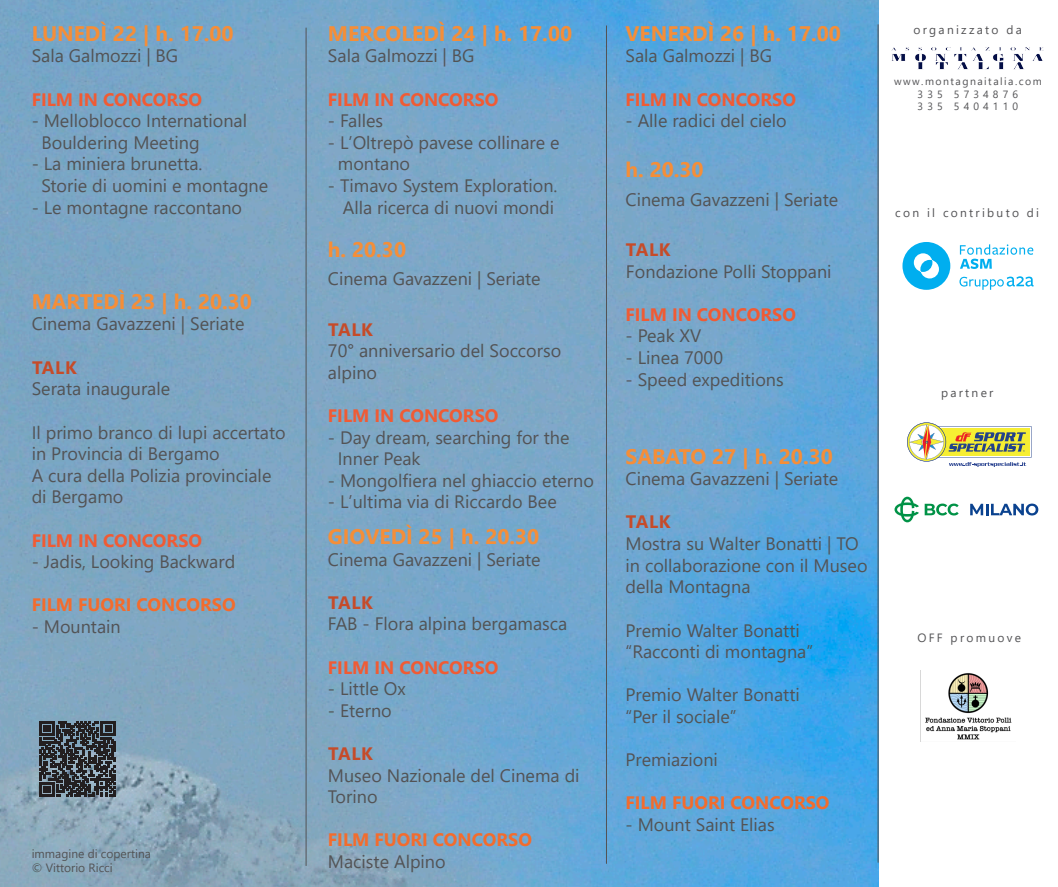
<style>
.page{position:relative;width:1058px;height:887px;background:#fff}
.page>*{position:absolute;margin:0;border:0;box-sizing:border-box;transform-origin:0 0}
.t1{font:700 21px "Segoe UI";color:#f58e38}
.t2{font:18px/21.6px "Segoe UI";color:#535355}
.t3{font:700 18px "Segoe UI";color:#f05b34}
.t4{font:700 18px "Segoe UI";color:#f36c2d}
.t5{font:700 18px "Segoe UI";letter-spacing:.035em;color:#c64b29}
.t6{font:12px "Segoe UI";letter-spacing:.19em;color:#535355}
.t7{font:12px "Segoe UI";color:#535355}
.t8{font:10.5px "Segoe UI";letter-spacing:.14em;color:#535355}
.t9{font:10.5px "Segoe UI";letter-spacing:.39em;color:#535355}
</style>
<div class="page">
<img style="left:0;top:0;width:878px;height:886px">
<img style="left:891px;top:47px;width:153px;height:23px">
<svg style="left:40px;top:721px;width:75px;height:75px;background:#40464c"></svg>
<hr style="left:306px;top:28px;width:1px;height:837px;background:#535355">
<hr style="left:606px;top:26px;width:1px;height:837px;background:#535355">
<hr style="left:877px;top:24px;width:1px;height:838px;background:#535355">
<svg style="left:902px;top:242px;width:131px;height:48px"></svg>
<svg style="left:907px;top:422px;width:124px;height:45px"></svg>
<svg style="left:894px;top:496px;width:64px;height:26px"></svg>
<svg style="left:970px;top:503px;width:68px;height:12px"></svg>
<img style="left:920px;top:670px;width:92px;height:71px">
<p class="t1" style="left:32px;top:14px;width:203px">LUNEDÌ 22 | h. 17.00</p>
<p class="t2" style="left:32px;top:44px;width:148px">Sala Galmozzi | BG</p>
<p class="t3" style="left:32px;top:82px;width:172px">FILM IN CONCORSO</p>
<p class="t2" style="left:32px;top:108px;width:217px">- Melloblocco International</p>
<p class="t2" style="left:42px;top:130px;width:160px">Bouldering Meeting</p>
<p class="t2" style="left:32px;top:152px;width:172px">- La miniera brunetta.</p>
<p class="t2" style="left:42px;top:173px;width:228px">Storie di uomini e montagne</p>
<p class="t2" style="left:32px;top:195px;width:212px">- Le montagne raccontano</p>
<p class="t1" style="left:32px;top:281px;width:222px">MARTEDÌ 23 | h. 20.30</p>
<p class="t2" style="left:32px;top:311px;width:214px">Cinema Gavazzeni | Seriate</p>
<p class="t5" style="left:32px;top:350px;width:46px">TALK</p>
<p class="t2" style="left:32px;top:376px;width:140px">Serata inaugurale</p>
<p class="t2" style="left:32px;top:419px;width:255px">Il primo branco di lupi accertato</p>
<p class="t2" style="left:32px;top:441px;width:189px">in Provincia di Bergamo</p>
<p class="t2" style="left:32px;top:463px;width:241px">A cura della Polizia provinciale</p>
<p class="t2" style="left:32px;top:484px;width:93px">di Bergamo</p>
<p class="t3" style="left:32px;top:523px;width:172px">FILM IN CONCORSO</p>
<p class="t2" style="left:32px;top:549px;width:205px">- Jadis, Looking Backward</p>
<p class="t4" style="left:32px;top:588px;width:205px">FILM FUORI CONCORSO</p>
<p class="t2" style="left:32px;top:614px;width:91px">- Mountain</p>
<p class="t7" style="left:32px;top:842px;width:121px">immagine di copertina</p>
<p class="t7" style="left:32px;top:856px;width:82px">© Vittorio Ricci</p>
<p class="t1" style="left:328px;top:14px;width:246px">MERCOLEDÌ 24 | h. 17.00</p>
<p class="t2" style="left:328px;top:44px;width:148px">Sala Galmozzi | BG</p>
<p class="t3" style="left:328px;top:82px;width:172px">FILM IN CONCORSO</p>
<p class="t2" style="left:328px;top:108px;width:57px">- Falles</p>
<p class="t2" style="left:328px;top:130px;width:233px">- L’Oltrepò pavese collinare e</p>
<p class="t2" style="left:338px;top:152px;width:74px">montano</p>
<p class="t2" style="left:328px;top:173px;width:231px">- Timavo System Exploration.</p>
<p class="t2" style="left:343px;top:195px;width:213px">Alla ricerca di nuovi mondi</p>
<p class="t1" style="left:328px;top:230px;width:80px">h. 20.30</p>
<p class="t2" style="left:328px;top:267px;width:214px">Cinema Gavazzeni | Seriate</p>
<p class="t5" style="left:328px;top:312px;width:46px">TALK</p>
<p class="t2" style="left:328px;top:338px;width:235px">70° anniversario del Soccorso alpino</p>
<p class="t3" style="left:328px;top:398px;width:172px">FILM IN CONCORSO</p>
<p class="t2" style="left:328px;top:425px;width:243px">- Day dream, searching for the</p>
<p class="t2" style="left:338px;top:446px;width:84px">Inner Peak</p>
<p class="t2" style="left:328px;top:468px;width:267px">- Mongolfiera nel ghiaccio eterno</p>
<p class="t2" style="left:328px;top:489px;width:230px">- L’ultima via di Riccardo Bee</p>
<p class="t1" style="left:328px;top:516px;width:213px">GIOVEDÌ 25 | h. 20.30</p>
<p class="t2" style="left:328px;top:546px;width:214px">Cinema Gavazzeni | Seriate</p>
<p class="t5" style="left:328px;top:585px;width:46px">TALK</p>
<p class="t2" style="left:328px;top:611px;width:241px">FAB - Flora alpina bergamasca</p>
<p class="t3" style="left:328px;top:650px;width:172px">FILM IN CONCORSO</p>
<p class="t2" style="left:328px;top:676px;width:79px">- Little Ox</p>
<p class="t2" style="left:328px;top:698px;width:65px">- Eterno</p>
<p class="t5" style="left:328px;top:736px;width:46px">TALK</p>
<p class="t2" style="left:328px;top:762px;width:253px">Museo Nazionale del Cinema di<br>Torino</p>
<p class="t4" style="left:328px;top:823px;width:205px">FILM FUORI CONCORSO</p>
<p class="t2" style="left:328px;top:849px;width:119px">Maciste Alpino</p>
<p class="t1" style="left:625px;top:14px;width:217px">VENERDÌ 26 | h. 17.00</p>
<p class="t2" style="left:625px;top:44px;width:148px">Sala Galmozzi | BG</p>
<p class="t3" style="left:625px;top:82px;width:172px">FILM IN CONCORSO</p>
<p class="t2" style="left:625px;top:108px;width:163px">- Alle radici del cielo</p>
<p class="t1" style="left:625px;top:150px;width:80px">h. 20.30</p>
<p class="t2" style="left:625px;top:187px;width:214px">Cinema Gavazzeni | Seriate</p>
<p class="t5" style="left:626px;top:233px;width:46px">TALK</p>
<p class="t2" style="left:626px;top:259px;width:207px">Fondazione Polli Stoppani</p>
<p class="t3" style="left:625px;top:297px;width:172px">FILM IN CONCORSO</p>
<p class="t2" style="left:625px;top:324px;width:77px">- Peak XV</p>
<p class="t2" style="left:625px;top:345px;width:99px">- Linea 7000</p>
<p class="t2" style="left:625px;top:367px;width:160px">- Speed expeditions</p>
<p class="t1" style="left:625px;top:436px;width:209px">SABATO 27 | h. 20.30</p>
<p class="t2" style="left:625px;top:466px;width:214px">Cinema Gavazzeni | Seriate</p>
<p class="t5" style="left:626px;top:505px;width:46px">TALK</p>
<p class="t2" style="left:625px;top:531px;width:234px">Mostra su Walter Bonatti | TO</p>
<p class="t2" style="left:625px;top:553px;width:243px">in collaborazione con il Museo</p>
<p class="t2" style="left:625px;top:574px;width:126px">della Montagna</p>
<p class="t2" style="left:625px;top:617px;width:176px">Premio Walter Bonatti</p>
<p class="t2" style="left:625px;top:639px;width:189px">“Racconti di montagna”</p>
<p class="t2" style="left:625px;top:682px;width:176px">Premio Walter Bonatti</p>
<p class="t2" style="left:625px;top:704px;width:113px">“Per il sociale”</p>
<p class="t2" style="left:625px;top:747px;width:94px">Premiazioni</p>
<p class="t4" style="left:625px;top:786px;width:205px">FILM FUORI CONCORSO</p>
<p class="t2" style="left:625px;top:812px;width:151px">- Mount Saint Elias</p>
<p class="t6" style="left:913px;top:19px;width:110px">organizzato da</p>
<p class="t8" style="left:894px;top:71px;width:149px">www.montagnaitalia.com</p>
<p class="t9" style="left:917px;top:84px;width:102px">335 5734876</p>
<p class="t9" style="left:917px;top:97px;width:102px">335 5404110</p>
<p class="t6" style="left:895px;top:201px;width:145px">con il contributo di</p>
<p class="t6" style="left:941px;top:382px;width:54px">partner</p>
<p class="t6" style="left:917px;top:626px;width:105px">OFF promuove</p>
</div>
